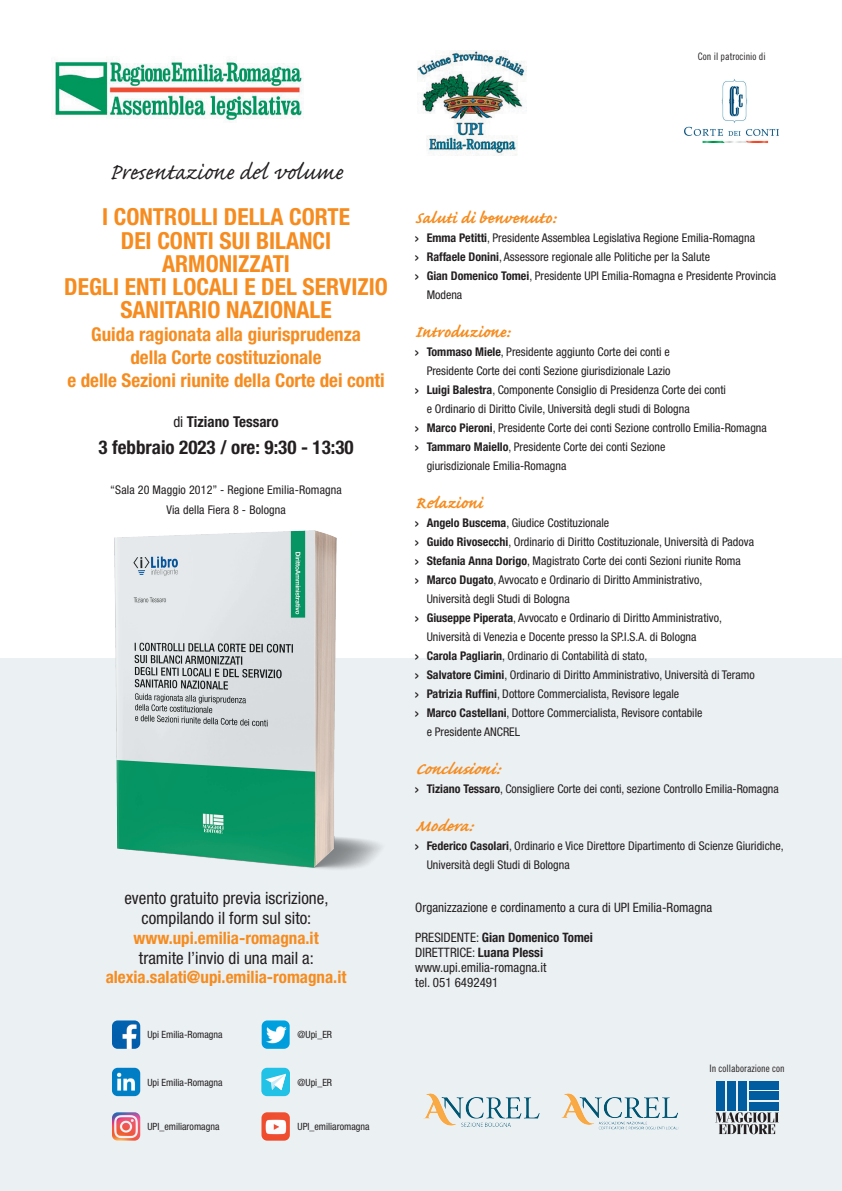
<style>
.page{position:relative;width:842px;height:1191px;background:#fff}
.page>*{position:absolute;margin:0;border:0;box-sizing:border-box;transform-origin:0 0}
.t1{font:29px "Caflisch Script Pro";color:#231f20}
.t2{font:700 condensed 23.5px/23px "Helvetica Neue LT Std";color:#f68c1f;text-align:center}
.t3{font:700 21px "Caflisch Script Pro";color:#f68c1f}
.t4{font:italic 700 21px "Caflisch Script Pro";color:#f68c1f}
.t5{font:700 condensed 19px/23px "Helvetica Neue LT Std";color:#f68c1f;text-align:center}
.t6{font:700 condensed 19px "Helvetica Neue LT Std";color:#231f20}
.t7{font:condensed 17px/20px "Helvetica Neue LT Std";color:#231f20;text-align:center}
.t8{font:700 condensed 17px "Helvetica Neue LT Std";color:#f68c1f}
.t9{font:700 condensed 15px "Helvetica Neue LT Std";color:#231f20}
.t10{font:condensed 13px/15px "Helvetica Neue LT Std";color:#231f20}
.t11{font:condensed 12px/19px "Helvetica Neue LT Std";color:#231f20}
.t12{font:10.3px "Trade Gothic LT Std Cn 18";color:#231f20}
.t13{font:condensed 10px "Helvetica Neue LT Std";color:#231f20}
.s1{font-weight:400}
.s2{font-weight:700}
</style>
<div class="page">
<div style="left:0;top:659px;width:842px;height:532px;background:#ebf0f3"></div>
<img style="left:80px;top:530px;width:313px;height:339px">
<svg style="left:715px;top:1112px;width:64px;height:22px"></svg>
<div style="left:749px;top:1102px;width:29px;height:8px;background:#015d9f"></div>
<div style="left:749px;top:1091px;width:29px;height:8px;background:#015d9f"></div>
<div style="left:749px;top:1081px;width:29px;height:8px;background:#015d9f"></div>
<div style="left:738px;top:1081px;width:8px;height:29px;background:#015d9f"></div>
<div style="left:727px;top:1081px;width:8px;height:29px;background:#015d9f"></div>
<div style="left:716px;top:1081px;width:9px;height:29px;background:#015d9f"></div>
<img style="left:112px;top:1020px;width:28px;height:28px">
<img style="left:262px;top:1020px;width:28px;height:28px">
<img style="left:112px;top:1067px;width:28px;height:29px">
<div style="left:261px;top:1067px;width:29px;height:29px;background:#22c1e6;border-radius:6px"></div>
<svg style="left:265px;top:1073px;width:21px;height:17px"></svg>
<img style="left:112px;top:1112px;width:28px;height:28px">
<img style="left:261px;top:1112px;width:29px;height:28px">
<img style="left:417px;top:50px;width:109px;height:105px">
<img style="left:561px;top:1093px;width:118px;height:37px">
<img style="left:424px;top:1093px;width:115px;height:34px">
<img style="left:55px;top:60px;width:248px;height:61px">
<img style="left:684px;top:79px;width:95px;height:64px">
<p class="t12" style="left:698px;top:51px;width:69px">Con il patrocinio di</p>
<h1 class="t1" style="left:109px;top:157px;width:236px">Presentazione del volume</h1>
<h2 class="t2" style="left:64px;top:205px;width:325px">I CONTROLLI DELLA CORTE<br>DEI CONTI SUI BILANCI<br>ARMONIZZATI<br>DEGLI ENTI LOCALI E DEL SERVIZIO<br>SANITARIO NAZIONALE</h2>
<h3 class="t5" style="left:67px;top:322px;width:319px">Guida ragionata alla giurisprudenza<br>della Corte costituzionale<br>e delle Sezioni riunite della Corte dei conti</h3>
<p class="t9" style="left:173px;top:412px;width:107px"><span class="s1">di</span> Tiziano Tessaro</p>
<h3 class="t6" style="left:98px;top:435px;width:257px">3 febbraio 2023 / ore: 9:30 - 13:30</h3>
<p class="t11" style="left:110px;top:479px;width:233px;line-height:20px;text-align:center">“Sala 20 Maggio 2012” - Regione Emilia-Romagna<br>Via della Fiera 8 - Bologna</p>
<h3 class="t7" style="left:124px;top:887px;width:205px">evento gratuito previa iscrizione, compilando il form sul sito:</h3>
<h3 class="t8" style="left:133px;top:927px;width:187px">www.upi.emilia-romagna.it</h3>
<h3 class="t7" style="left:139px;top:947px;width:176px">tramite l’invio di una mail a:</h3>
<h3 class="t8" style="left:106px;top:967px;width:242px">alexia.salati@upi.emilia-romagna.it</h3>
<p class="t13" style="left:147px;top:1028px;width:77px">Upi Emilia-Romagna</p>
<p class="t13" style="left:297px;top:1028px;width:36px">@Upi_ER</p>
<p class="t13" style="left:147px;top:1076px;width:77px">Upi Emilia-Romagna</p>
<p class="t13" style="left:297px;top:1076px;width:36px">@Upi_ER</p>
<p class="t13" style="left:147px;top:1120px;width:74px">UPI_emiliaromagna</p>
<p class="t13" style="left:297px;top:1120px;width:74px">UPI_emiliaromagna</p>
<h3 class="t3" style="left:415px;top:207px;width:142px">Saluti di benvenuto:</h3>
<p class="t11" style="left:415px;top:228px;width:341px"><span class="s2">&gt; Emma Petitti</span>, Presidente Assemblea Legislativa Regione Emilia-Romagna</p>
<p class="t11" style="left:415px;top:247px;width:296px"><span class="s2">&gt; Raffaele Donini</span>, Assessore regionale alle Politiche per la Salute</p>
<p class="t11" style="left:415px;top:266px;width:362px"><span class="s2">&gt; Gian Domenico Tomei</span>, Presidente UPI Emilia-Romagna e Presidente Provincia</p>
<p class="t11" style="left:427px;top:285px;width:37px">Modena</p>
<h3 class="t3" style="left:415px;top:321px;width:96px">Introduzione:</h3>
<p class="t11" style="left:415px;top:342px;width:256px"><span class="s2">&gt; Tommaso Miele</span>, Presidente aggiunto Corte dei conti e</p>
<p class="t11" style="left:427px;top:361px;width:245px">Presidente Corte dei conti Sezione giurisdizionale Lazio</p>
<p class="t11" style="left:415px;top:380px;width:312px"><span class="s2">&gt; Luigi Balestra</span>, Componente Consiglio di Presidenza Corte dei conti</p>
<p class="t11" style="left:427px;top:399px;width:264px">e Ordinario di Diritto Civile, Università degli studi di Bologna</p>
<p class="t11" style="left:415px;top:418px;width:353px"><span class="s2">&gt; Marco Pieroni</span>, Presidente Corte dei conti Sezione controllo Emilia-Romagna</p>
<p class="t11" style="left:415px;top:437px;width:251px"><span class="s2">&gt; Tammaro Maiello</span>, Presidente Corte dei conti Sezione</p>
<p class="t11" style="left:427px;top:456px;width:141px">giurisdizionale Emilia-Romagna</p>
<h3 class="t3" style="left:415px;top:492px;width:69px">Relazioni</h3>
<p class="t11" style="left:415px;top:513px;width:195px"><span class="s2">&gt; Angelo Buscema</span>, Giudice Costituzionale</p>
<p class="t11" style="left:415px;top:532px;width:340px"><span class="s2">&gt; Guido Rivosecchi</span>, Ordinario di Diritto Costituzionale, Università di Padova</p>
<p class="t11" style="left:415px;top:551px;width:327px"><span class="s2">&gt; Stefania Anna Dorigo</span>, Magistrato Corte dei conti Sezioni riunite Roma</p>
<p class="t11" style="left:415px;top:570px;width:288px"><span class="s2">&gt; Marco Dugato</span>, Avvocato e Ordinario di Diritto Amministrativo,</p>
<p class="t11" style="left:427px;top:589px;width:145px">Università degli Studi di Bologna</p>
<p class="t11" style="left:415px;top:608px;width:308px"><span class="s2">&gt; Giuseppe Piperata</span>, Avvocato e Ordinario di Diritto Amministrativo,</p>
<p class="t11" style="left:427px;top:627px;width:271px">Università di Venezia e Docente presso la SP.I.S.A. di Bologna</p>
<p class="t11" style="left:415px;top:646px;width:233px"><span class="s2">&gt; Carola Pagliarin</span>, Ordinario di Contabilità di stato,</p>
<p class="t11" style="left:415px;top:665px;width:341px"><span class="s2">&gt; Salvatore Cimini</span>, Ordinario di Diritto Amministrativo, Università di Teramo</p>
<p class="t11" style="left:415px;top:684px;width:265px"><span class="s2">&gt; Patrizia Ruffini</span>, Dottore Commercialista, Revisore legale</p>
<p class="t11" style="left:415px;top:703px;width:289px"><span class="s2">&gt; Marco Castellani</span>, Dottore Commercialista, Revisore contabile</p>
<p class="t11" style="left:427px;top:722px;width:95px">e Presidente ANCREL</p>
<h3 class="t4" style="left:415px;top:758px;width:90px">Conclusioni:</h3>
<p class="t11" style="left:415px;top:779px;width:365px"><span class="s2">&gt; Tiziano Tessaro</span>, Consigliere Corte dei conti, sezione Controllo Emilia-Romagna</p>
<h3 class="t4" style="left:415px;top:815px;width:63px">Modera:</h3>
<p class="t11" style="left:427px;top:836px;width:358px;text-indent:-11px"><span class="s2">&gt; Federico Casolari</span>, Ordinario e Vice Direttore Dipartimento di Scienze Giuridiche,<br>Università degli Studi di Bologna</p>
<p class="t10" style="left:415px;top:900px;width:298px">Organizzazione e cordinamento a cura di UPI Emilia-Romagna</p>
<p class="t10" style="left:415px;top:930px;width:179px">PRESIDENTE: <span class="s2">Gian Domenico Tomei<br></span>DIRETTRICE: <span class="s2">Luana Plessi </span>www.upi.emilia-romagna.it<br>tel. 051 6492491</p>
<p class="t12" style="left:709px;top:1062px;width:77px">In collaborazione con</p>
</div>
